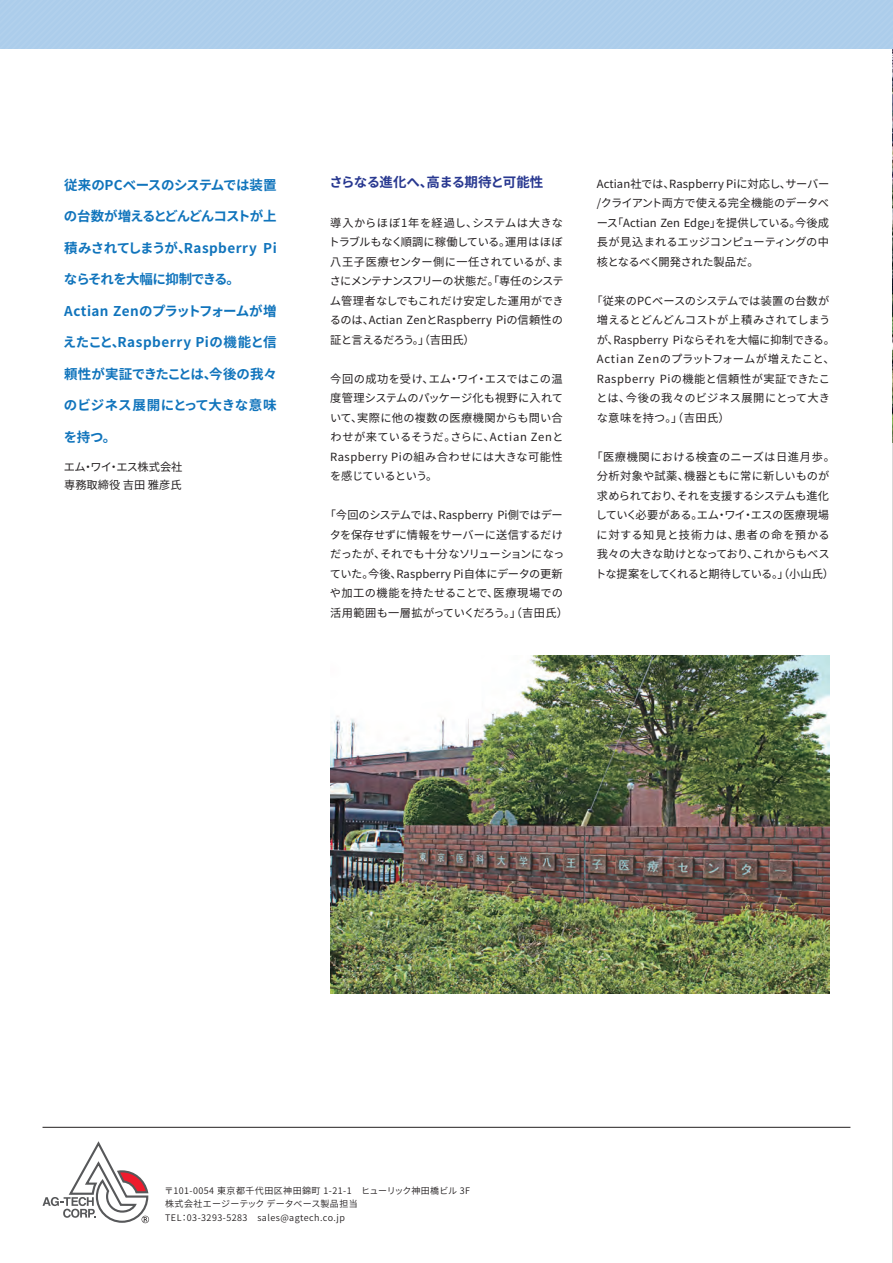
<style>
.page{position:relative;width:893px;height:1263px;background:#fff}
.page>*{position:absolute;margin:0;border:0;box-sizing:border-box;transform-origin:0 0}
.t1{font:700 13.5px "Source Han Sans JP";color:#1074bc}
.t2{font:700 13.5px "Source Han Sans JP";letter-spacing:-.02em;color:#1074bc}
.t3{font:700 13.5px "Source Han Sans JP";letter-spacing:.035em;color:#1074bc}
.t4{font:700 13.5px "Source Han Sans JP";letter-spacing:.04em;color:#1074bc}
.t5{font:700 13.5px "Source Han Sans JP";letter-spacing:.01em;color:#1074bc}
.t6{font:700 13.5px "Source Han Sans JP";letter-spacing:-.08em;color:#1074bc}
.t7{font:700 13.5px "Source Han Sans JP";letter-spacing:-.05em;color:#283890}
.t8{font:700 13.5px "Source Han Sans JP";letter-spacing:-.06em;color:#1074bc}
.t9{font:11.25px/19.5px "Source Han Sans JP";letter-spacing:.005em;color:#231f20;text-align:justify}
.t10{font:9px/13.5px "Source Han Sans JP";letter-spacing:.05em;color:#231f20}
</style>
<div class="page">
<img style="left:892px;top:48px;width:1px;height:395px">
<div style="left:0;top:0;width:893px;height:48px;background:#adcdeb"></div>
<svg style="left:43px;top:1141px;width:107px;height:83px"></svg>
<hr style="left:43px;top:1127px;width:807px;height:1px;background:#231f20">
<img style="left:330px;top:656px;width:499px;height:337px">
<p class="t2" style="left:64px;top:177px;width:214px">従来のPCベースのシステムでは装置</p>
<p class="t6" style="left:64px;top:209px;width:214px">の台数が増えるとどんどんコストが上</p>
<p class="t3" style="left:64px;top:240px;width:214px">積みされてしまうが、Raspberry Pi</p>
<p class="t8" style="left:64px;top:272px;width:178px">ならそれを大幅に抑制できる。</p>
<p class="t5" style="left:64px;top:303px;width:214px">Actian Zenのプラットフォームが増</p>
<p class="t4" style="left:63px;top:335px;width:215px">えたこと、Raspberry Piの機能と信</p>
<p class="t1" style="left:64px;top:366px;width:215px">頼性が実証できたことは、今後の我々</p>
<p class="t1" style="left:64px;top:398px;width:214px">のビジネス展開にとって大きな意味</p>
<p class="t2" style="left:64px;top:429px;width:54px">を持つ。</p>
<p class="t9" style="left:64px;top:458px;width:120px;line-height:18px">エム・ワイ・エス株式会社専務取締役 吉田 雅彦氏</p>
<p class="t7" style="left:330px;top:174px;width:215px">さらなる進化へ、高まる期待と可能性</p>
<p class="t9" style="left:329px;top:213px;width:237px">導入からほぼ1年を経過し、システムは大きなトラブルもなく順調に稼働している。運用はほぼ八王子医療センター側に一任されているが、まさにメンテナンスフリーの状態だ。「専任のシステム管理者なしでもこれだけ安定した運用ができるのは、Actian ZenとRaspberry Piの信頼性の証と言えるだろう。」（吉田氏）</p>
<p class="t9" style="left:330px;top:369px;width:235px">今回の成功を受け、エム・ワイ・エスではこの温度管理システムのパッケージ化も視野に入れていて、実際に他の複数の医療機関からも問い合わせが来ているそうだ。さらに、Actian ZenとRaspberry Piの組み合わせには大きな可能性を感じているという。</p>
<p class="t9" style="left:325px;top:505px;width:245px;text-align:center">「今回のシステムでは、Raspberry Pi側ではデータを保存せずに情報をサーバーに送信するだけだったが、それでも十分なソリューションになっていた。今後、Raspberry Pi自体にデータの更新や加工の機能を持たせることで、医療現場での活用範囲も一層拡がっていくだろう。」（吉田氏）</p>
<p class="t9" style="left:597px;top:174px;width:234px">Actian社では、Raspberry Piに対応し、サーバー/クライアント両方で使える完全機能のデータベース「Actian Zen Edge」を提供している。今後成長が見込まれるエッジコンピューティングの中核となるべく開発された製品だ。</p>
<p class="t9" style="left:596px;top:291px;width:240px;text-align:left;text-indent:-5px">「従来のPCベースのシステムでは装置の台数が増えるとどんどんコストが上積みされてしまうが、Raspberry Piならそれを大幅に抑制できる。<br>Actian Zenのプラットフォームが増えたこと、<br>Raspberry Piの機能と信頼性が実証できたことは、今後の我々のビジネス展開にとって大きな意味を持つ。」（吉田氏）</p>
<p class="t9" style="left:591px;top:447px;width:245px;text-align:center">「医療機関における検査のニーズは日進月歩。分析対象や試薬、機器ともに常に新しいものが求められており、それを支援するシステムも進化していく必要がある。エム・ワイ・エスの医療現場に対する知見と技術力は、患者の命を預かる我々の大きな助けとなっており、これからもベストな提案をしてくれると期待している。」（小山氏）</p>
<p class="t10" style="left:165px;top:1184px;width:307px">〒101-0054 東京都千代田区神田錦町 1-21-1　ヒューリック神田橋ビル 3F株式会社エージーテック データベース製品担当<br>TEL：03-3293-5283　sales@agtech.co.jp</p>
</div>
